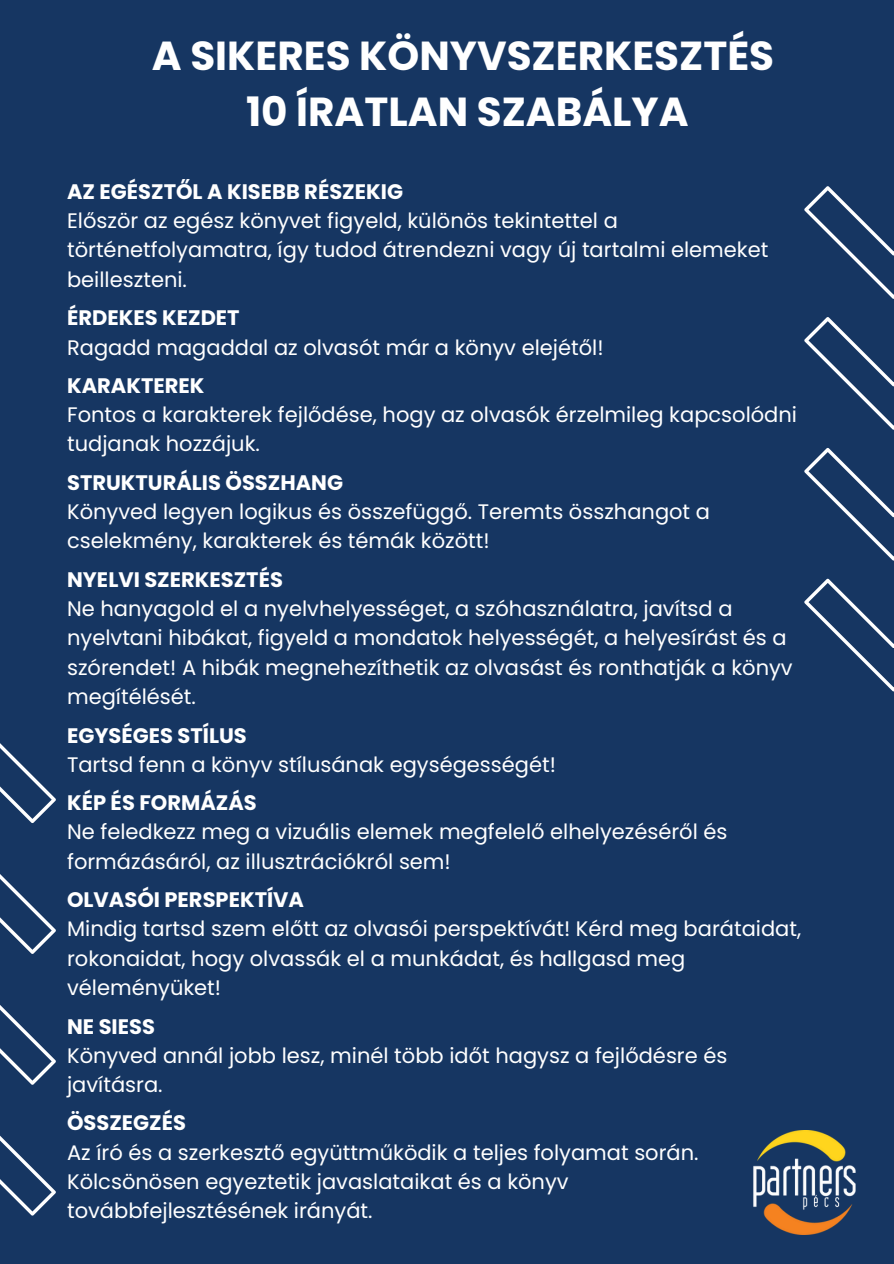
<style>
.page{position:relative;width:894px;height:1264px;background:#fff}
.page>*{position:absolute;margin:0;border:0;box-sizing:border-box;transform-origin:0 0}
.t1{font:700 40.5px "Poppins";color:#fff}
.t2{font:21px/29.2px "Poppins";color:#fff}
.t3{font:700 21px "Poppins";color:#fff}
</style>
<div class="page">
<div style="left:0;top:0;width:893px;height:1263px;background:#163662"></div>
<svg style="left:0;top:743px;width:56px;height:80px"></svg>
<svg style="left:0;top:874px;width:56px;height:79px"></svg>
<svg style="left:0;top:1005px;width:56px;height:79px"></svg>
<svg style="left:0;top:1135px;width:56px;height:80px"></svg>
<svg style="left:804px;top:578px;width:89px;height:113px"></svg>
<svg style="left:804px;top:448px;width:89px;height:112px"></svg>
<svg style="left:804px;top:317px;width:89px;height:113px"></svg>
<svg style="left:804px;top:186px;width:89px;height:113px"></svg>
<img style="left:753px;top:1130px;width:103px;height:104px">
<p class="t1" style="left:152px;top:27px;width:623px">A SIKERES KÖNYVSZERKESZTÉS</p>
<p class="t1" style="left:246px;top:83px;width:444px">10 ÍRATLAN SZABÁLYA</p>
<p class="t3" style="left:67px;top:177px;width:337px">AZ EGÉSZTŐL A KISEBB RÉSZEKIG</p>
<p class="t2" style="left:67px;top:206px;width:702px">Először az egész könyvet figyeld, különös tekintettel a történetfolyamatra, így tudod átrendezni vagy új tartalmi elemeket beilleszteni.</p>
<p class="t3" style="left:67px;top:303px;width:174px">ÉRDEKES KEZDET</p>
<p class="t2" style="left:67px;top:332px;width:538px">Ragadd magaddal az olvasót már a könyv elejétől!</p>
<p class="t3" style="left:67px;top:371px;width:139px">KARAKTEREK</p>
<p class="t2" style="left:67px;top:400px;width:731px">Fontos a karakterek fejlődése, hogy az olvasók érzelmileg kapcsolódni tudjanak hozzájuk.</p>
<p class="t3" style="left:67px;top:468px;width:277px">STRUKTURÁLIS ÖSSZHANG</p>
<p class="t2" style="left:67px;top:497px;width:644px">Könyved legyen logikus és összefüggő. Teremts összhangot a cselekmény, karakterek és témák között!</p>
<p class="t3" style="left:67px;top:565px;width:217px">NYELVI SZERKESZTÉS</p>
<p class="t2" style="left:67px;top:594px;width:727px">Ne hanyagold el a nyelvhelyességet, a szóhasználatra, javítsd a nyelvtani hibákat, figyeld a mondatok helyességét, a helyesírást és a szórendet! A hibák megnehezíthetik az olvasást és ronthatják a könyv megítélését.</p>
<p class="t3" style="left:67px;top:720px;width:181px">EGYSÉGES STÍLUS</p>
<p class="t2" style="left:67px;top:749px;width:490px">Tartsd fenn a könyv stílusának egységességét!</p>
<p class="t3" style="left:67px;top:788px;width:191px">KÉP ÉS FORMÁZÁS</p>
<p class="t2" style="left:67px;top:817px;width:661px">Ne feledkezz meg a vizuális elemek megfelelő elhelyezéséről és formázásáról, az illusztrációkról sem!</p>
<p class="t3" style="left:67px;top:885px;width:238px">OLVASÓI PERSPEKTÍVA</p>
<p class="t2" style="left:67px;top:914px;width:735px">Mindig tartsd szem előtt az olvasói perspektívát! Kérd meg barátaidat, rokonaidat, hogy olvassák el a munkádat, és hallgasd meg véleményüket!</p>
<p class="t3" style="left:67px;top:1011px;width:89px">NE SIESS</p>
<p class="t2" style="left:67px;top:1040px;width:661px">Könyved annál jobb lesz, minél több időt hagysz a fejlődésre és javításra.</p>
<p class="t3" style="left:67px;top:1108px;width:120px">ÖSSZEGZÉS</p>
<p class="t2" style="left:67px;top:1137px;width:633px">Az író és a szerkesztő együttműködik a teljes folyamat során.<br>Kölcsönösen egyeztetik javaslataikat és a könyv továbbfejlesztésének irányát.</p>
</div>
